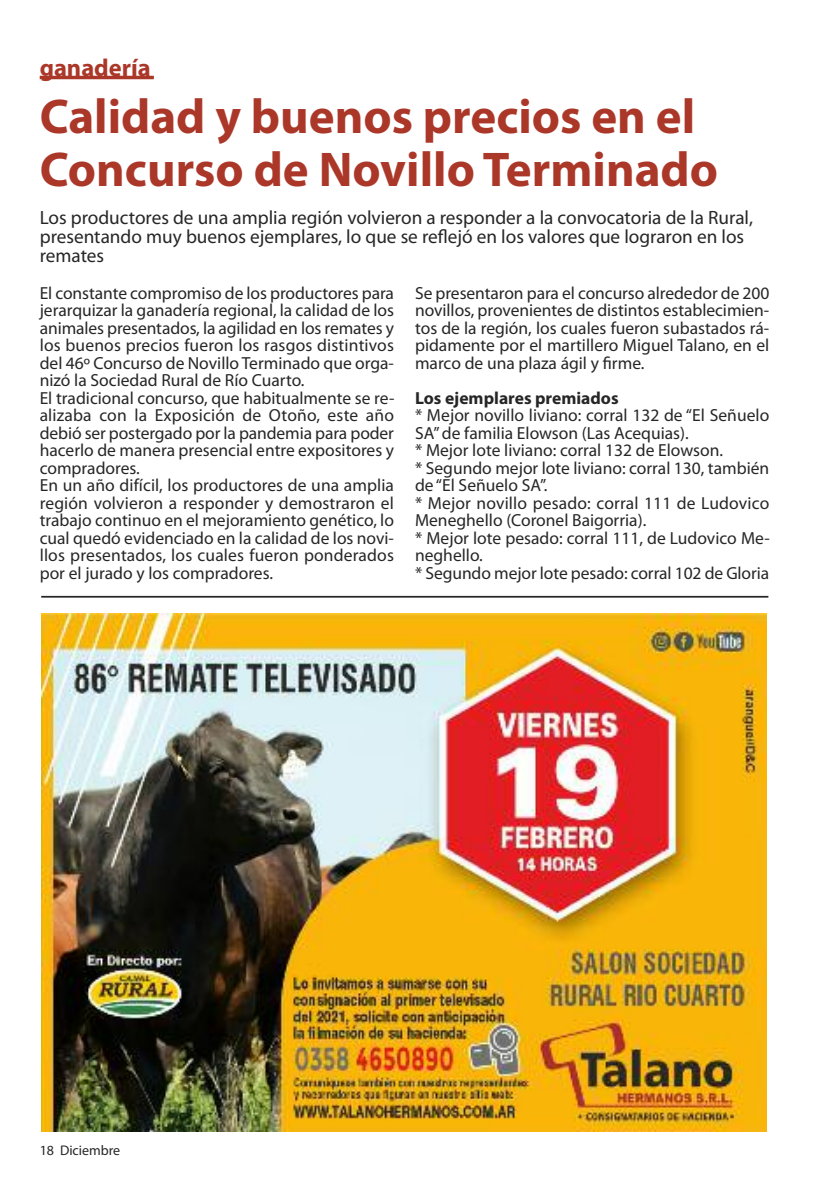
<style>
.page{position:relative;width:819px;height:1191px;background:#fff}
.page>*{position:absolute;margin:0;border:0;box-sizing:border-box;transform-origin:0 0}
.t1{font:700 49px/52.5px "Myriad Pro";color:#ab3729}
.t2{font:700 24.5px "Myriad Pro";color:#ab3729}
.t3{font:19.25px/19.2px "Myriad Pro";color:#272627}
.t4{font:17.5px/17.5px "Myriad Pro";color:#272627}
.t5{font:700 17.5px "Myriad Pro";color:#272627}
.t6{font:14px "Myriad Pro";color:#272627}
</style>
<div class="page">
<img style="left:41px;top:613px;width:725px;height:518px">
<hr style="left:41px;top:596px;width:727px;height:1px;background:#272627">
<hr style="left:40px;top:76px;width:114px;height:3px;background:#ab3729">
<h2 class="t2" style="left:40px;top:59px;width:113px">ganadería</h2>
<h1 class="t1" style="left:40px;top:95px;width:680px">Calidad y buenos precios en el<br>Concurso de Novillo Terminado</h1>
<p class="t3" style="left:40px;top:209px;width:714px">Los productores de una amplia región volvieron a responder a la convocatoria de la Rural, presentando muy buenos ejemplares, lo que se reflejó en los valores que lograron en los remates</p>
<p class="t4" style="left:40px;top:285px;width:356px">El constante compromiso de los productores para jerarquizar la ganadería regional, la calidad de los animales presentados, la agilidad en los remates y los buenos precios fueron los rasgos distintivos del 46º Concurso de Novillo Terminado que orga&shy;nizó la Sociedad Rural de Río Cuarto.<br>El tradicional concurso, que habitualmente se re&shy;alizaba con la Exposición de Otoño, este año debió ser postergado por la pandemia para poder hacerlo de manera presencial entre expositores y compradores.<br>En un año difícil, los productores de una amplia región volvieron a responder y demostraron el trabajo continuo en el mejoramiento genético, lo cual quedó evidenciado en la calidad de los novi&shy;llos presentados, los cuales fueron ponderados por el jurado y los compradores.</p>
<p class="t4" style="left:415px;top:285px;width:356px;text-align:justify">Se presentaron para el concurso alrededor de 200 novillos, provenientes de distintos establecimien&shy;tos de la región, los cuales fueron subastados rá&shy;pidamente por el martillero Miguel Talano, en el marco de una plaza ágil y firme.</p>
<p class="t5" style="left:415px;top:391px;width:205px">Los ejemplares premiados</p>
<p class="t4" style="left:415px;top:408px;width:356px">* Mejor novillo liviano: corral 132 de “El Señuelo SA”de familia Elowson (Las Acequias).<br>* Mejor lote liviano: corral 132 de Elowson.<br>* Segundo mejor lote liviano: corral 130, también de “El Señuelo SA”.<br>* Mejor novillo pesado: corral 111 de Ludovico Meneghello (Coronel Baigorria).<br>* Mejor lote pesado: corral 111, de Ludovico Me&shy;neghello.<br>* Segundo mejor lote pesado: corral 102 de Gloria</p>
<p class="t6" style="left:40px;top:1145px;width:82px">18 Diciembre</p>
</div>
